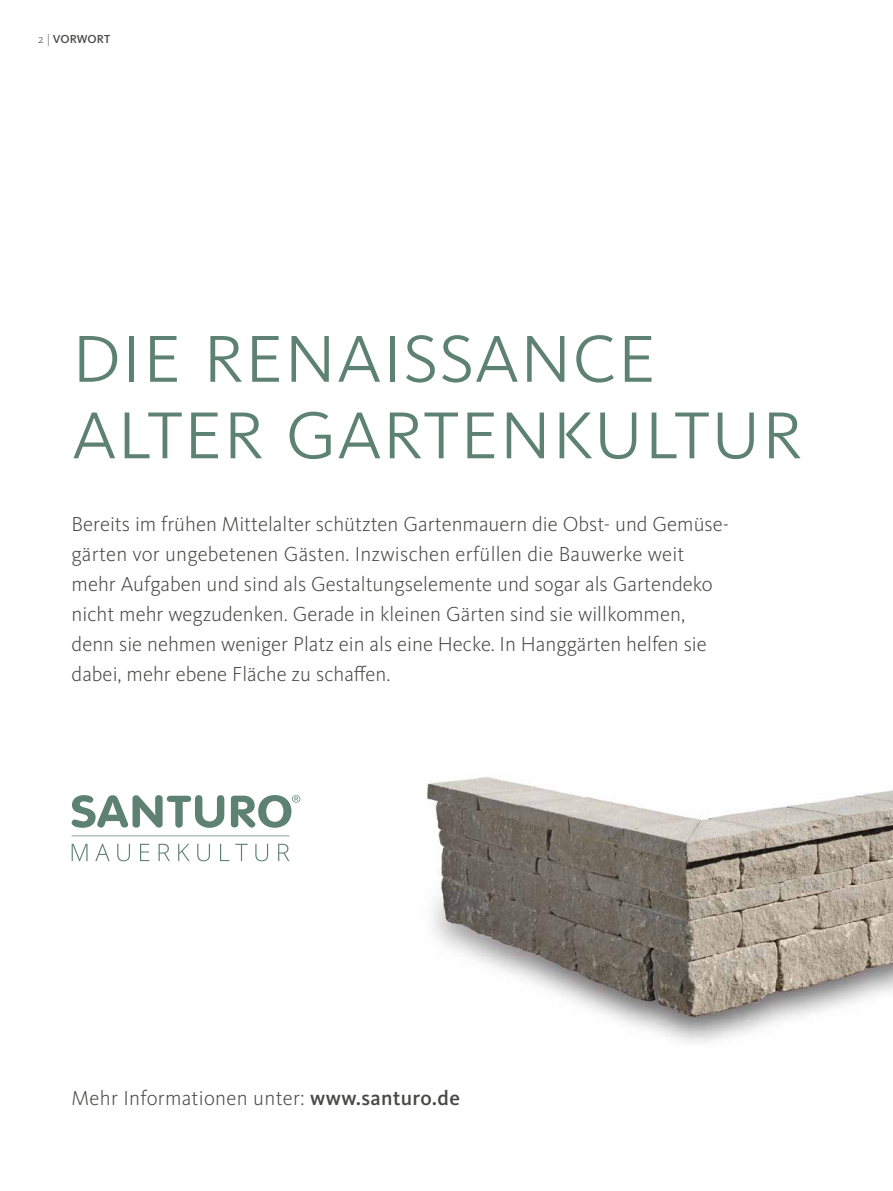
<style>
.page{position:relative;width:893px;height:1191px;background:#fff}
.page>*{position:absolute;margin:0;border:0;box-sizing:border-box;transform-origin:0 0}
.t1{font:300 90px/76.5px "Kievit Pro";color:#5d8273}
.t2{font:300 21px/30px "Kievit Pro";color:#484847}
.t3{font:500 12px "Kievit Pro";color:#484847}
.s1{font-weight:300}
.s2{font-weight:500}
</style>
<div class="page">
<svg style="left:72px;top:795px;width:228px;height:66px"></svg>
<img style="left:426px;top:777px;width:467px;height:265px">
<p class="t3" style="left:38px;top:32px;width:74px"><span class="s1">2 |</span> VORWORT</p>
<h1 class="t1" style="left:72px;top:313px;width:733px">die renaissance alter gartenkultur</h1>
<p class="t2" style="left:72px;top:508px;width:659px">Bereits im frühen Mittelalter schützten Gartenmauern die Obst- und Gemüse&shy;gärten vor ungebetenen Gästen. Inzwischen erfüllen die Bauwerke weit mehr Aufgaben und sind als Gestaltungselemente und sogar als Gartendeko nicht mehr wegzudenken. Gerade in kleinen Gärten sind sie willkommen, denn sie nehmen weniger Platz ein als eine Hecke. In Hanggärten helfen sie dabei, mehr ebene Fläche zu schaffen.</p>
<p class="t2" style="left:72px;top:1082px;width:390px">Mehr Informationen unter: <span class="s2">www.santuro.de</span></p>
</div>
